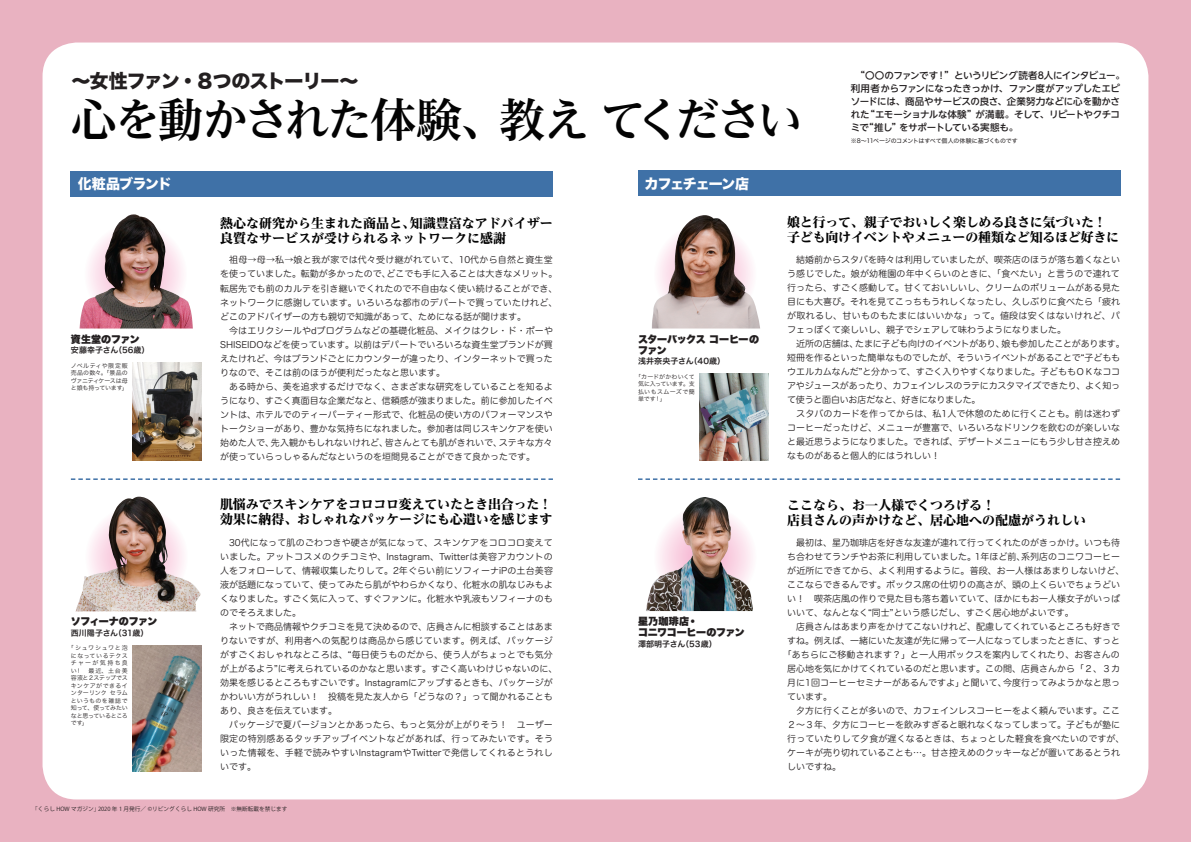
<style>
.page{position:relative;width:1191px;height:842px;background:#fff}
.page>*{position:absolute;margin:0;border:0;box-sizing:border-box;transform-origin:0 0}
.t1{font:700 46px "Reim Pr 6";letter-spacing:-.065em;color:#030303}
.t2{font:19px "Hira Kaku Std W8";letter-spacing:-.055em;color:#231f20}
.t3{font:14px "Hira Kaku Std W8";letter-spacing:-.07em;color:#fff}
.t4{font:14px "Hira Kaku Std W8";letter-spacing:-.05em;color:#fff}
.t5{font:800 13px/15px "Reim Pr 6";letter-spacing:-.005em;color:#030303}
.t6{font:10px/11px "Hira Kaku Std W9";letter-spacing:-.03em;color:#231f20}
.t7{font:10px "Hira Kaku Std W9";letter-spacing:-.01em;color:#231f20}
.t8{font:500 9.5px/13px "UD Shin Go NT Pro";letter-spacing:-.03em;color:#231f20}
.t9{font:9px/14px "Hira Maru Std W3";color:#231f20}
.t10{font:8px "Hira Kaku Std W6";letter-spacing:.005em;color:#231f20}
.t11{font:8px "Hira Kaku Std W6";letter-spacing:-.045em;color:#231f20}
.t12{font:6px/7.5px "Hira Kaku Std W3";letter-spacing:-.01em;color:#231f20;text-align:justify}
.t13{font:6px "Hira Kaku Std W4";letter-spacing:-.04em;color:#231f20}
.t14{font:5.7px "Koz Go Pro";color:#231f20}
</style>
<div class="page">
<div style="left:595px;top:0;width:596px;height:842px;background:#e9b2c1"></div>
<div style="left:595px;top:43px;width:553px;height:756px;background:#fff"></div>
<div style="left:638px;top:171px;width:482px;height:25px;background:#3f71a7"></div>
<img style="left:652px;top:215px;width:108px;height:113px">
<img style="left:646px;top:497px;width:107px;height:114px">
<img style="left:699px;top:374px;width:69px;height:87px">
<svg style="left:638px;top:478px;width:482px;height:2px"></svg>
<div style="left:0;top:0;width:595px;height:842px;background:#e9b2c1"></div>
<div style="left:43px;top:43px;width:552px;height:756px;background:#fff"></div>
<div style="left:71px;top:171px;width:482px;height:26px;background:#3f71a7"></div>
<svg style="left:71px;top:478px;width:482px;height:2px"></svg>
<img style="left:80px;top:214px;width:113px;height:114px">
<img style="left:76px;top:497px;width:125px;height:114px">
<img style="left:132px;top:363px;width:69px;height:98px">
<img style="left:132px;top:645px;width:69px;height:126px">
<h2 class="t2" style="left:71px;top:70px;width:288px">〜女性ファン・８つのストーリー〜</h2>
<h1 class="t1" style="left:71px;top:82px;width:734px">心を動かされた体験、教えてください</h1>
<h3 class="t4" style="left:78px;top:176px;width:96px">化粧品ブランド</h3>
<h3 class="t3" style="left:644px;top:176px;width:106px">カフェチェーン店</h3>
<p class="t8" style="left:850px;top:69px;width:276px">　“〇〇のファンです！”というリビング読者8人にインタビュー。利用者からファンになったきっかけ、ファン度がアップしたエピソードには、商品やサービスの良さ、企業努力などに心を動かされた“エモーショナルな体験”が満載。そして、リピートやクチコミで“推し”をサポートしている実態も。</p>
<p class="t13" style="left:851px;top:136px;width:168px">※8〜11ページのコメントはすべて個人の体験に基づくものです</p>
<p class="t7" style="left:71px;top:334px;width:70px">資生堂のファン</p>
<p class="t10" style="left:71px;top:344px;width:80px">安藤幸子さん（56歳）</p>
<p class="t12" style="left:71px;top:362px;width:58px">ノベルティや限定販売品の数々。「景品のヴァニティケースは母と娘も持っています」</p>
<p class="t6" style="left:71px;top:616px;width:88px">ソフィーナのファン</p>
<p class="t11" style="left:71px;top:626px;width:79px">西川陽子さん（31歳）</p>
<p class="t12" style="left:71px;top:644px;width:58px;text-indent:-3px">「シュワシュワと泡になっているテクスチャーが気持ち良い！　最近、土台美容液と２ステップでスキンケアができるインターリンク セラムというものを雑誌で知って、使ってみたいなと思っているところです」</p>
<h3 class="t5" style="left:220px;top:215px;width:334px">熱心な研究から生まれた商品と、知識豊富なアドバイザー良質なサービスが受けられるネットワークに感謝</h3>
<p class="t9" style="left:220px;top:253px;width:339px">　祖母→母→私→娘と我が家では代々受け継がれていて、10代から自然と資生堂を使っていました。転勤が多かったので、どこでも手に入ることは大きなメリット。転居先でも前のカルテを引き継いでくれたので不自由なく使い続けることができ、ネットワークに感謝しています。いろいろな都市のデパートで買っていたけれど、どこのアドバイザーの方も親切で知識があって、ためになる話が聞けます。<br>　今はエリクシールやdプログラムなどの基礎化粧品、メイクはクレ・ド・ポーやSHISEIDOなどを使っています。以前はデパートでいろいろな資生堂ブランドが買えたけれど、今はブランドごとにカウンターが違ったり、インターネットで買ったりなので、そこは前のほうが便利だったなと思います。<br>　ある時から、美を追求するだけでなく、さまざまな研究をしていることを知るようになり、すごく真面目な企業だなと、信頼感が強まりました。前に参加したイベントは、ホテルでのティーパーティー形式で、化粧品の使い方のパフォーマンスやトークショーがあり、豊かな気持ちになれました。参加者は同じスキンケアを使い始めた人で、先入観かもしれないけれど、皆さんとても肌がきれいで、ステキな方々が使っていらっしゃるんだなというのを垣間見ることができて良かったです。</p>
<h3 class="t5" style="left:220px;top:497px;width:334px">肌悩みでスキンケアをコロコロ変えていたとき出合った！効果に納得、おしゃれなパッケージにも心遣いを感じます</h3>
<p class="t9" style="left:220px;top:536px;width:339px">　30代になって肌のごわつきや硬さが気になって、スキンケアをコロコロ変えていました。アットコスメのクチコミや、Instagram、Twitterは美容アカウントの人をフォローして、情報収集したりして。2年ぐらい前にソフィーナiPの土台美容液が話題になっていて、使ってみたら肌がやわらかくなり、化粧水の肌なじみもよくなりました。すごく気に入って、すぐファンに。化粧水や乳液もソフィーナのものでそろえました。<br>　ネットで商品情報やクチコミを見て決めるので、店員さんに相談することはあまりないですが、利用者への気配りは商品から感じています。例えば、パッケージがすごくおしゃれなところは、“毎日使うものだから、使う人がちょっとでも気分が上がるよう”に考えられているのかなと思います。すごく高いわけじゃないのに、効果を感じるところもすごいです。Instagramにアップするときも、パッケージがかわいい方がうれしい！　投稿を見た友人から「どうなの？」って聞かれることもあり、良さを伝えています。<br>　パッケージで夏バージョンとかあったら、もっと気分が上がりそう！　ユーザー限定の特別感あるタッチアップイベントなどがあれば、行ってみたいです。そういった情報を、手軽で読みやすいInstagramやTwitterで発信してくれるとうれしいです。</p>
<p class="t14" style="left:32px;top:806px;width:257px">「くらし HOW マガジン」2020 年 1 月発行／ ©リビングくらし HOW 研究所　※無断転載を禁じます</p>
<p class="t6" style="left:638px;top:334px;width:122px">スターバックス コーヒーのファン</p>
<p class="t10" style="left:638px;top:355px;width:89px">浅井奈央子さん（40歳）</p>
<p class="t12" style="left:638px;top:373px;width:58px;text-indent:-3px">「カードがかわいくて気に入っています。支払いもスムーズで簡単です！」</p>
<p class="t6" style="left:638px;top:616px;width:108px">星乃珈琲店・<br>コニワコーヒーのファン</p>
<p class="t10" style="left:638px;top:637px;width:80px">澤部明子さん（53歳）</p>
<h3 class="t5" style="left:787px;top:215px;width:334px">娘と行って、親子でおいしく楽しめる良さに気づいた！子ども向けイベントやメニューの種類など知るほど好きに</h3>
<p class="t9" style="left:787px;top:253px;width:339px">　結婚前からスタバを時々は利用していましたが、喫茶店のほうが落ち着くなという感じでした。娘が幼稚園の年中くらいのときに、「食べたい」と言うので連れて行ったら、すごく感動して。甘くておいしいし、クリームのボリュームがある見た目にも大喜び。それを見てこっちもうれしくなったし、久しぶりに食べたら「疲れが取れるし、甘いものもたまにはいいかな」って。値段は安くはないけれど、パフェっぽくて楽しいし、親子でシェアして味わうようになりました。<br>　近所の店舗は、たまに子ども向けのイベントがあり、娘も参加したことがあります。短冊を作るといった簡単なものでしたが、そういうイベントがあることで“子どももウエルカムなんだ”と分かって、すごく入りやすくなりました。子どももＯＫなココアやジュースがあったり、カフェインレスのラテにカスタマイズできたり、よく知って使うと面白いお店だなと、好きになりました。<br>　スタバのカードを作ってからは、私1人で休憩のために行くことも。前は迷わずコーヒーだったけど、メニューが豊富で、いろいろなドリンクを飲むのが楽しいなと最近思うようになりました。できれば、デザートメニューにもう少し甘さ控えめなものがあると個人的にはうれしい！</p>
<h3 class="t5" style="left:787px;top:498px;width:301px">ここなら、お一人様でくつろげる！<br>店員さんの声かけなど、居心地への配慮がうれしい</h3>
<p class="t9" style="left:787px;top:536px;width:334px">　最初は、星乃珈琲店を好きな友達が連れて行ってくれたのがきっかけ。いつも待</p>
<p class="t9" style="left:787px;top:550px;width:334px">ち合わせてランチやお茶に利用していました。1年ほど前、系列店のコニワコーヒー</p>
<p class="t9" style="left:787px;top:564px;width:339px">が近所にできてから、よく利用するように。普段、お一人様はあまりしないけど、</p>
<p class="t9" style="left:787px;top:578px;width:334px">ここならできるんです。ボックス席の仕切りの高さが、頭の上くらいでちょうどい</p>
<p class="t9" style="left:787px;top:592px;width:334px">い！　喫茶店風の作りで見た目も落ち着いていて、ほかにもお一人様女子がいっぱ</p>
<p class="t9" style="left:787px;top:606px;width:288px">いいて、なんとなく“同士”という感じだし、すごく居心地がよいです。</p>
<p class="t9" style="left:787px;top:620px;width:334px">　店員さんはあまり声をかけてこないけれど、配慮してくれているところも好きで</p>
<p class="t9" style="left:787px;top:634px;width:334px">すね。例えば、一緒にいた友達が先に帰って一人になってしまったときに、すっと</p>
<p class="t9" style="left:782px;top:648px;width:339px">「あちらにご移動されます？」と一人用ボックスを案内してくれたり、お客さんの</p>
<p class="t9" style="left:787px;top:662px;width:334px">居心地を気にかけてくれているのだと思います。この間、店員さんから「２、３カ</p>
<p class="t9" style="left:787px;top:676px;width:334px">月に1回コーヒーセミナーがあるんですよ」と聞いて、今度行ってみようかなと思っ</p>
<p class="t9" style="left:787px;top:690px;width:46px">ています。</p>
<p class="t9" style="left:787px;top:704px;width:334px">　夕方に行くことが多いので、カフェインレスコーヒーをよく頼んでいます。ここ</p>
<p class="t9" style="left:787px;top:718px;width:334px">２〜３年、夕方にコーヒーを飲みすぎると眠れなくなってしまって。子どもが塾に</p>
<p class="t9" style="left:787px;top:732px;width:339px">行っていたりして夕食が遅くなるときは、ちょっとした軽食を食べたいのですが、</p>
<p class="t9" style="left:787px;top:746px;width:334px">ケーキが売り切れていることも…。甘さ控えめのクッキーなどが置いてあるとうれ</p>
<p class="t9" style="left:787px;top:760px;width:55px">しいですね。</p>
</div>
